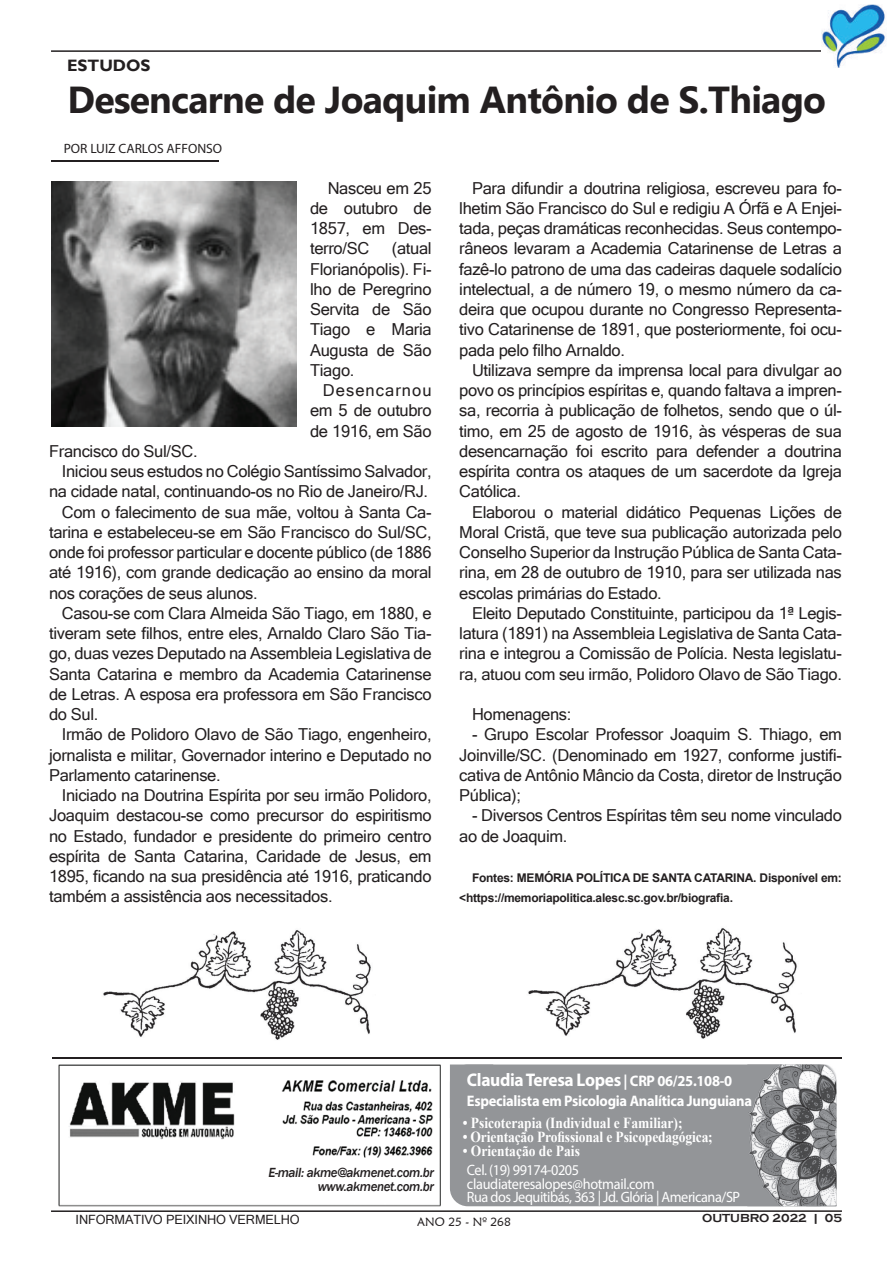
<style>
.page{position:relative;width:893px;height:1263px;background:#fff}
.page>*{position:absolute;margin:0;border:0;box-sizing:border-box;transform-origin:0 0}
.t1{font:700 37.5px "Myanmar Text";letter-spacing:-.02em;color:#231f20}
.t2{font:700 18.3px "Myriad Pro";letter-spacing:-.02em;color:#fff;scale:.95 1}
.t3{font:16.5px/20.2px "Microsoft Sans Serif";letter-spacing:-.02em;color:#231f20;text-align:justify}
.t4{font:700 16.5px "Gill Sans";color:#231f20}
.t5{font:700 15.3px "Times New Roman";color:#fff;scale:.89 1}
.t6{font:700 15.3px "Myriad Pro";letter-spacing:-.02em;color:#fff;scale:.95 1}
.t7{font:15px/13.5px "Myriad Pro";letter-spacing:-.03em;color:#fff;scale:.95 1}
.t8{font:italic 500 13.65px/14.1px "Franklin Gothic";letter-spacing:-.03em;color:#231f20;text-align:right}
.t9{font:13.5px "Myriad Pro";color:#231f20}
.t10{font:12.75px "Microsoft Sans Serif";letter-spacing:-.01em;color:#231f20}
.t11{font:700 12px/20.2px "Arial";letter-spacing:-.02em;color:#231f20}
.t12{font:700 12px "Copperplate Gothic";color:#231f20}
.t13{font:12px "Maiandra GD";color:#231f20}
.s1{font-size:15.3px}
</style>
<div class="page">
<hr style="left:51px;top:50px;width:791px;height:2px;background:#231f20">
<hr style="left:51px;top:1210px;width:791px;height:2px;background:#231f20">
<img style="left:822px;top:5px;width:64px;height:62px">
<hr style="left:51px;top:160px;width:167px;height:2px;background:#231f20">
<img style="left:51px;top:182px;width:245px;height:245px">
<hr style="left:52px;top:1057px;width:790px;height:2px;background:#231f20">
<img style="left:59px;top:1064px;width:382px;height:142px">
<div style="left:249px;top:1164px;width:190px;height:28px;background:#fff"></div>
<div style="left:450px;top:1064px;width:386px;height:142px;background:#939598;border-radius:18px"></div>
<svg style="left:450px;top:1064px;width:43px;height:14px"></svg>
<img style="left:747px;top:1064px;width:89px;height:142px">
<img style="left:806px;top:1171px;width:30px;height:35px">
<img style="left:103px;top:930px;width:268px;height:110px">
<img style="left:528px;top:928px;width:269px;height:111px">
<p class="t4" style="left:67px;top:55px;width:85px">ESTUDOS</p>
<h1 class="t1" style="left:68px;top:78px;width:760px">Desencarne de Joaquim Antônio de S.Thiago</h1>
<p class="t9" style="left:64px;top:140px;width:160px">POR LUIZ CARLOS AFFONSO</p>
<p class="t3" style="left:310px;top:177px;width:123px;text-indent:18px">Nasceu em 25 de outubro de 1857, em Des&shy;terro/SC</p>
<p class="t3" style="left:310px;top:238px;width:123px;text-indent:82px">(atual Florianópolis). Fi&shy;lho de Peregrino Servita de São Tiago e Maria Augusta de São Tiago.</p>
<p class="t3" style="left:310px;top:380px;width:123px;text-indent:13px">Desencarnou em 5 de outubro de 1916, em São</p>
<p class="t3" style="left:49px;top:441px;width:150px">Francisco do Sul/SC.</p>
<p class="t3" style="left:62px;top:461px;width:371px">Iniciou seus estudos no Colégio Santíssimo Salvador,</p>
<p class="t3" style="left:49px;top:481px;width:381px">na cidade natal, continuando-os no Rio de Janeiro/RJ.</p>
<p class="t3" style="left:62px;top:501px;width:371px">Com o falecimento de sua mãe, voltou à Santa Ca-</p>
<p class="t3" style="left:49px;top:522px;width:384px">tarina e estabeleceu-se em São Francisco do Sul/SC,</p>
<p class="t3" style="left:49px;top:542px;width:384px">onde foi professor particular e docente público (de 1886</p>
<p class="t3" style="left:49px;top:562px;width:384px">até 1916), com grande dedicação ao ensino da moral</p>
<p class="t3" style="left:49px;top:582px;width:210px">nos corações de seus alunos.</p>
<p class="t3" style="left:62px;top:603px;width:371px">Casou-se com Clara Almeida São Tiago, em 1880, e</p>
<p class="t3" style="left:49px;top:623px;width:384px">tiveram sete filhos, entre eles, Arnaldo Claro São Tia-</p>
<p class="t3" style="left:49px;top:643px;width:384px">go, duas vezes Deputado na Assembleia Legislativa de</p>
<p class="t3" style="left:49px;top:663px;width:384px">Santa Catarina e membro da Academia Catarinense</p>
<p class="t3" style="left:49px;top:683px;width:384px">de Letras. A esposa era professora em São Francisco</p>
<p class="t3" style="left:49px;top:704px;width:51px">do Sul.</p>
<p class="t3" style="left:62px;top:724px;width:371px">Irmão de Polidoro Olavo de São Tiago, engenheiro,</p>
<p class="t3" style="left:49px;top:744px;width:384px">jornalista e militar, Governador interino e Deputado no</p>
<p class="t3" style="left:49px;top:764px;width:173px">Parlamento catarinense.</p>
<p class="t3" style="left:62px;top:785px;width:371px">Iniciado na Doutrina Espírita por seu irmão Polidoro,</p>
<p class="t3" style="left:49px;top:805px;width:384px">Joaquim destacou-se como precursor do espiritismo</p>
<p class="t3" style="left:49px;top:825px;width:384px">no Estado, fundador e presidente do primeiro centro</p>
<p class="t3" style="left:49px;top:845px;width:384px">espírita de Santa Catarina, Caridade de Jesus, em</p>
<p class="t3" style="left:49px;top:866px;width:384px">1895, ficando na sua presidência até 1916, praticando</p>
<p class="t3" style="left:49px;top:886px;width:285px">também a assistência aos necessitados.</p>
<p class="t3" style="left:459px;top:177px;width:384px;text-indent:13px">Para difundir a doutrina religiosa, escreveu para fo&shy;lhetim São Francisco do Sul e redigiu A Órfã e A Enjei&shy;tada, peças dramáticas reconhecidas. Seus contempo&shy;râneos levaram a Academia Catarinense de Letras a fazê-lo patrono de uma das cadeiras daquele sodalício intelectual, a de número 19, o mesmo número da ca&shy;deira que ocupou durante no Congresso Representa&shy;tivo Catarinense de 1891, que posteriormente, foi ocu&shy;pada pelo filho Arnaldo.</p>
<p class="t3" style="left:459px;top:360px;width:384px;text-indent:13px">Utilizava sempre da imprensa local para divulgar ao povo os princípios espíritas e, quando faltava a impren&shy;sa, recorria à publicação de folhetos, sendo que o úl&shy;timo, em 25 de agosto de 1916, às vésperas de sua desencarnação foi escrito para defender a doutrina espírita contra os ataques de um sacerdote da Igreja Católica.</p>
<p class="t3" style="left:459px;top:501px;width:384px;text-indent:13px">Elaborou o material didático Pequenas Lições de Moral Cristã, que teve sua publicação autorizada pelo Conselho Superior da Instrução Pública de Santa Cata&shy;rina, em 28 de outubro de 1910, para ser utilizada nas escolas primárias do Estado.</p>
<p class="t3" style="left:459px;top:603px;width:384px;text-indent:13px">Eleito Deputado Constituinte, participou da 1ª Legis&shy;latura (1891) na Assembleia Legislativa de Santa Cata&shy;rina e integrou a Comissão de Polícia. Nesta legislatu&shy;ra, atuou com seu irmão, Polidoro Olavo de São Tiago.</p>
<p class="t3" style="left:472px;top:704px;width:101px">Homenagens:</p>
<p class="t3" style="left:459px;top:724px;width:384px;text-indent:13px">- Grupo Escolar Professor Joaquim S. Thiago, em Joinville/SC. (Denominado em 1927, conforme justifi&shy;cativa de Antônio Mâncio da Costa, diretor de Instrução Pública);</p>
<p class="t3" style="left:459px;top:805px;width:384px;text-indent:13px">- Diversos Centros Espíritas têm seu nome vinculado ao de Joaquim.</p>
<p class="t11" style="left:459px;top:868px;width:384px;text-indent:13px">Fontes: MEMÓRIA POLÍTICA DE SANTA CATARINA. Disponível em: &lt;https://memoriapolitica.alesc.sc.gov.br/biografia.</p>
<p class="t8" style="left:268px;top:1165px;width:167px">E-mail: akme@akmenet.com.br www.akmenet.com.br</p>
<p class="t2" style="left:467px;top:1068px;width:281px">Claudia Teresa Lopes <span class="s1">| CRP 06/25.108-0</span></p>
<p class="t6" style="left:467px;top:1090px;width:302px">Especialista em Psicologia Analítica Junguiana</p>
<p class="t5" style="left:463px;top:1112px;width:249px">• Psicoterapia (Individual e Familiar);</p>
<p class="t5" style="left:463px;top:1126px;width:282px">• Orientação Profissional e Psicopedagógica;</p>
<p class="t5" style="left:463px;top:1139px;width:133px">• Orientação de Pais</p>
<p class="t7" style="left:467px;top:1163px;width:289px">Cel. (19) 99174-0205 claudiateresalopes@hotmail.com<br>Rua dos Jequitibás, 363 | Jd. Glória | Americana/SP</p>
<p class="t10" style="left:76px;top:1211px;width:226px">INFORMATIVO PEIXINHO VERMELHO</p>
<p class="t13" style="left:417px;top:1214px;width:95px">ANO 25 - Nº 268</p>
<p class="t12" style="left:702px;top:1211px;width:141px">OUTUBRO 2022 | 05</p>
</div>
